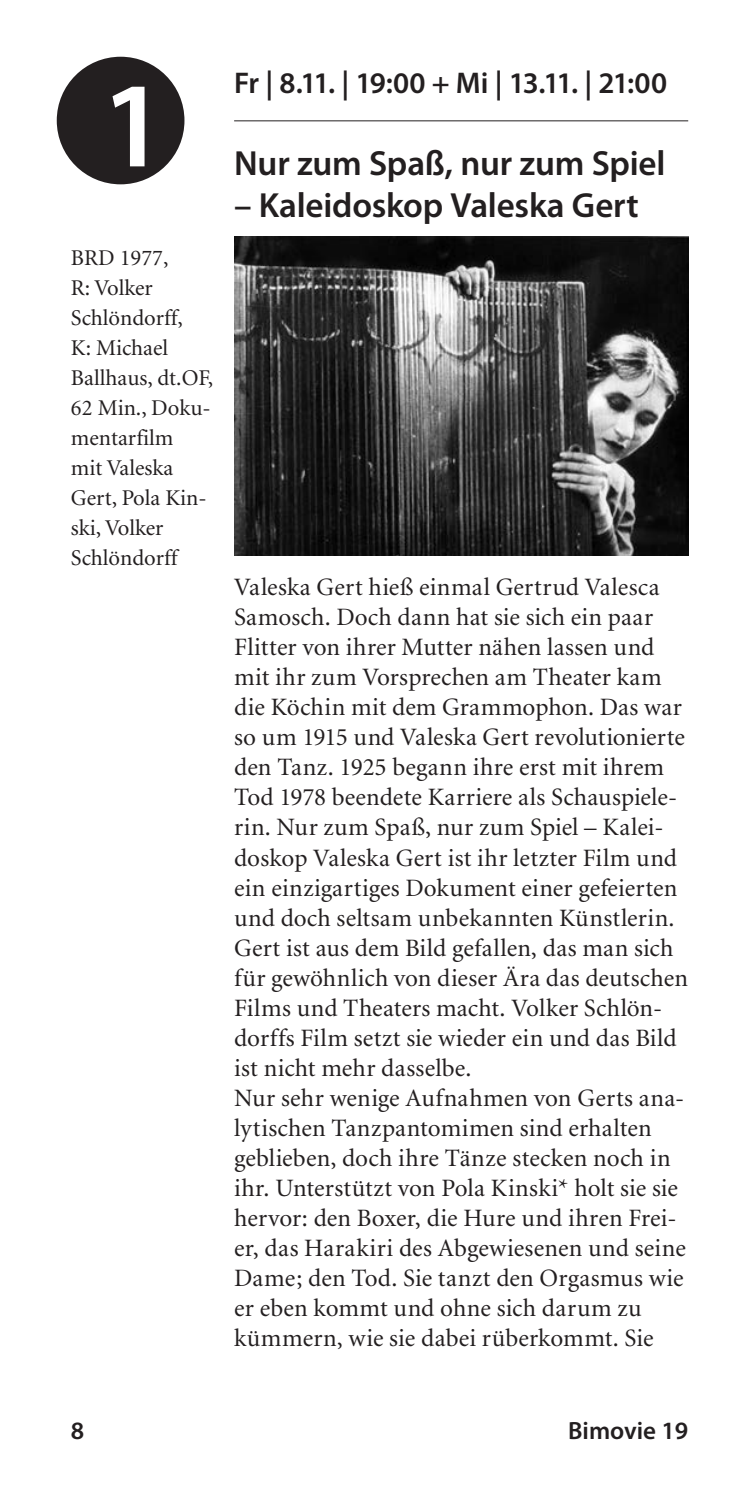
<style>
.page{position:relative;width:745px;height:1489px;background:#fff}
.page>*{position:absolute;margin:0;border:0;box-sizing:border-box;transform-origin:0 0}
.t1{font:600 122.5px "Myriad Pro";color:#fff}
.t2{font:600 35px "Myriad Pro";letter-spacing:-.005em;color:#231f20}
.t3{font:600 30px "Myriad Pro";letter-spacing:-.055em;color:#231f20}
.t4{font:25px/30px "Minion";letter-spacing:.005em;color:#231f20}
.t5{font:600 25px "Myriad Pro";color:#231f20}
.t6{font:22.5px/30px "Minion";color:#231f20}
</style>
<div class="page">
<hr style="left:234px;top:120px;width:453px;height:1px;background:#231f20">
<div style="left:57px;top:57px;width:127px;height:127px;background:#231f20;border-radius:50%"></div>
<img style="left:234px;top:237px;width:453px;height:319px">
<h1 class="t1" style="left:101px;top:47px;width:67px">1</h1>
<p class="t6" style="left:71px;top:244px;width:144px">BRD 1977,<br>R: Volker<br>Schlöndorff,<br>K: Michael<br>Ballhaus, dt.OF,<br>62 Min., Doku&shy;mentarfilm<br>mit Valeska<br>Gert, Pola Kin&shy;ski, Volker<br>Schlöndorff</p>
<p class="t3" style="left:234px;top:64px;width:434px">Fr | 8.11. | 19:00 + Mi | 13.11. | 21:00</p>
<h2 class="t2" style="left:234px;top:141px;width:432px">Nur zum Spaß, nur zum Spiel</h2>
<h2 class="t2" style="left:234px;top:183px;width:406px">– Kaleidoskop Valeska Gert</h2>
<p class="t4" style="left:234px;top:573px;width:455px">Valeska Gert hieß einmal Gertrud Valesca Samosch. Doch dann hat sie sich ein paar Flitter von ihrer Mutter nähen lassen und mit ihr zum Vorsprechen am Theater kam die Köchin mit dem Grammophon. Das war so um 1915 und Valeska Gert revolutionierte den Tanz. 1925 begann ihre erst mit ihrem Tod 1978 beendete Karriere als Schauspiele&shy;rin. Nur zum Spaß, nur zum Spiel – Kalei&shy;doskop Valeska Gert ist ihr letzter Film und ein einzigartiges Dokument einer gefeierten und doch seltsam unbekannten Künstlerin.<br>Gert ist aus dem Bild gefallen, das man sich für gewöhnlich von dieser Ära das deutschen Films und Theaters macht. Volker Schlön&shy;dorffs Film setzt sie wieder ein und das Bild ist nicht mehr dasselbe.<br>Nur sehr wenige Aufnahmen von Gerts ana&shy;lytischen Tanzpantomimen sind erhalten geblieben, doch ihre Tänze stecken noch in ihr. Unterstützt von Pola Kinski* holt sie sie hervor: den Boxer, die Hure und ihren Frei&shy;er, das Harakiri des Abgewiesenen und seine Dame; den Tod. Sie tanzt den Orgasmus wie er eben kommt und ohne sich darum zu kümmern, wie sie dabei rüberkommt. Sie</p>
<p class="t5" style="left:71px;top:1414px;width:15px">8</p>
<p class="t5" style="left:568px;top:1414px;width:121px">Bimovie 19</p>
</div>
